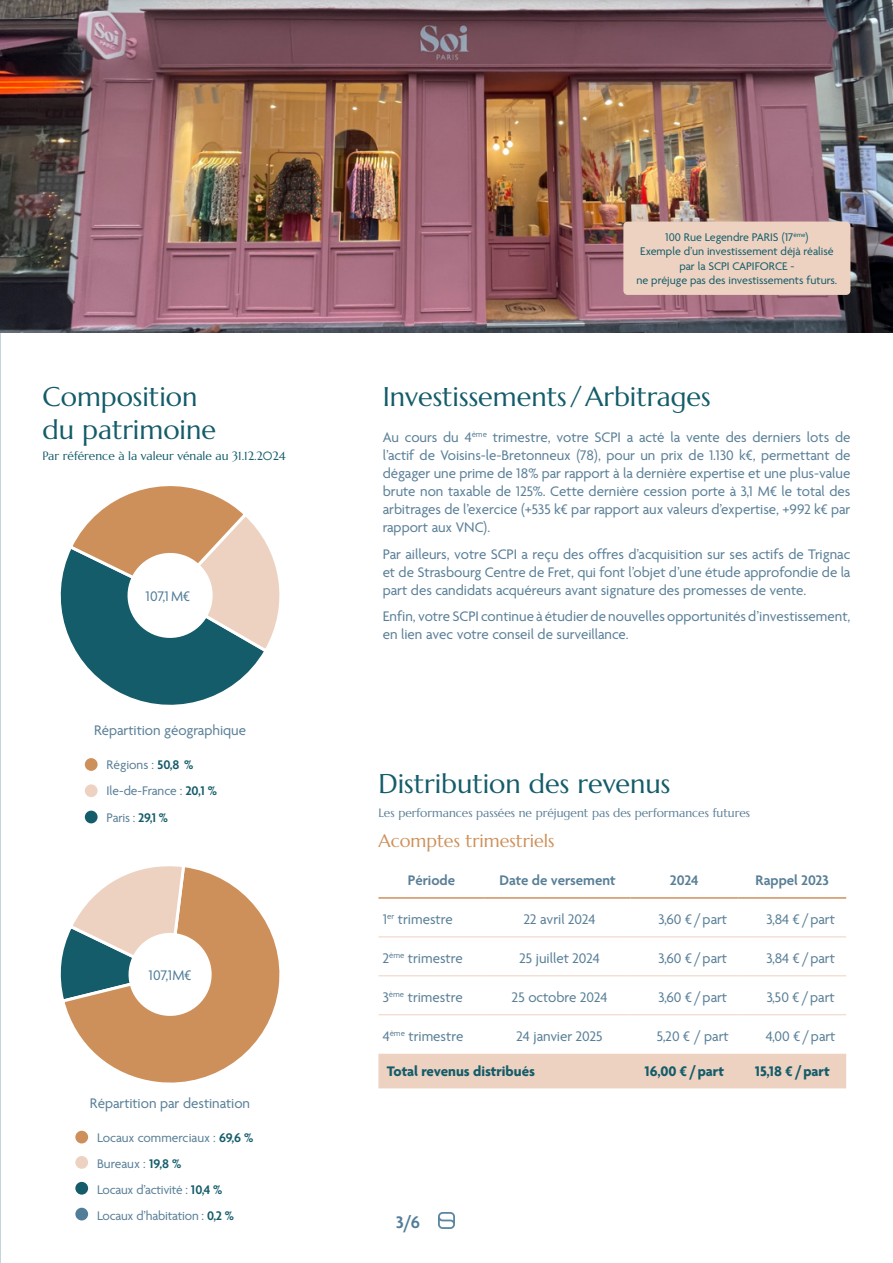
<style>
.page{position:relative;width:893px;height:1263px;background:#fff}
.page>*{position:absolute;margin:0;border:0;box-sizing:border-box;transform-origin:0 0}
.Titre_partie{font:27px/32.4px "Marcellus";color:#145c6a}
.sous-partie{font:18px "Marcellus";color:#ce905a}
.t1{font:600 18px "Agenda One";color:#517d98}
.t2{font:15px/18px "Agenda One";color:#597f97;text-align:justify}
.t3{font:700 15px "Agenda One";color:#145c6a}
.t4{font:600 15px "Agenda One";color:#597f97}
.t5{font:15px "Agenda One";color:#517d98}
.labeur_9pt{font:13.5px "Agenda One";letter-spacing:-.01em;color:#597f97}
.t6{font:12px/14.4px "Agenda One";color:#145c6a;text-align:center}
.labeur_9pt-2{font:12px "Marcellus";color:#597f97}
.labeur_9pt-3{font:12px "Marcellus";color:#145c6a}
.s1{font-weight:600;color:#145c6a}
</style>
<div class="page">
<svg style="left:438px;top:1212px;width:17px;height:17px"></svg>
<div style="left:85px;top:758px;width:13px;height:13px;background:#ce905a;border-radius:50%"></div>
<div style="left:85px;top:784px;width:13px;height:13px;background:#edd2c1;border-radius:50%"></div>
<div style="left:85px;top:811px;width:13px;height:12px;background:#145c6a;border-radius:50%"></div>
<div style="left:75px;top:1131px;width:13px;height:12px;background:#ce905a;border-radius:50%"></div>
<div style="left:75px;top:1156px;width:13px;height:13px;background:#edd2c1;border-radius:50%"></div>
<div style="left:75px;top:1182px;width:13px;height:12px;background:#145c6a;border-radius:50%"></div>
<img style="left:0;top:0;width:893px;height:333px">
<div style="left:378px;top:1054px;width:468px;height:34px;background:#edd2c1"></div>
<hr style="left:378px;top:897px;width:107px;height:2px;background:#ce905a">
<hr style="left:485px;top:897px;width:145px;height:2px;background:#ce905a">
<hr style="left:630px;top:897px;width:108px;height:2px;background:#ce905a">
<hr style="left:738px;top:897px;width:108px;height:2px;background:#ce905a">
<hr style="left:378px;top:936px;width:107px;height:1px;background:#edd2c1">
<hr style="left:485px;top:936px;width:145px;height:1px;background:#edd2c1">
<hr style="left:630px;top:936px;width:108px;height:1px;background:#edd2c1">
<hr style="left:738px;top:936px;width:108px;height:1px;background:#edd2c1">
<hr style="left:378px;top:975px;width:107px;height:1px;background:#edd2c1">
<hr style="left:485px;top:975px;width:145px;height:1px;background:#edd2c1">
<hr style="left:630px;top:975px;width:108px;height:1px;background:#edd2c1">
<hr style="left:738px;top:975px;width:108px;height:1px;background:#edd2c1">
<hr style="left:378px;top:1014px;width:107px;height:1px;background:#edd2c1">
<hr style="left:485px;top:1014px;width:145px;height:1px;background:#edd2c1">
<hr style="left:630px;top:1014px;width:108px;height:1px;background:#edd2c1">
<hr style="left:738px;top:1014px;width:108px;height:1px;background:#edd2c1">
<div style="left:623px;top:222px;width:227px;height:73px;background:#edd2c1;border-radius:4px"></div>
<svg style="left:60px;top:486px;width:220px;height:219px"></svg>
<svg style="left:72px;top:877px;width:208px;height:206px"></svg>
<svg style="left:60px;top:866px;width:157px;height:156px"></svg>
<div style="left:75px;top:1208px;width:13px;height:12px;background:#517d98;border-radius:50%"></div>
<p class="Titre_partie" style="left:43px;top:381px;width:175px">Composition du patrimoine</p>
<p class="labeur_9pt-3" style="left:43px;top:448px;width:245px">Par référence à la valeur vénale au 31.12.2024</p>
<p class="t5" style="left:145px;top:588px;width:46px">107,1M€</p>
<p class="t2" style="left:94px;top:722px;width:154px">Répartition géographique</p>
<p class="labeur_9pt" style="left:107px;top:758px;width:89px">Régions : <span class="s1">50,8 %</span></p>
<p class="labeur_9pt" style="left:107px;top:784px;width:112px">Ile-de-France : <span class="s1">20,1 %</span></p>
<p class="labeur_9pt" style="left:107px;top:810px;width:63px">Paris : <span class="s1">29,1 %</span></p>
<p class="t5" style="left:149px;top:967px;width:44px">107,1M€</p>
<p class="t2" style="left:90px;top:1095px;width:162px">Répartition par destination</p>
<p class="labeur_9pt" style="left:97px;top:1130px;width:158px">Locaux commerciaux : <span class="s1">69,6 %</span></p>
<p class="labeur_9pt" style="left:97px;top:1156px;width:86px">Bureaux : <span class="s1">19,8 %</span></p>
<p class="labeur_9pt" style="left:97px;top:1182px;width:127px">Locaux d’activité : <span class="s1">10,4 %</span></p>
<p class="labeur_9pt" style="left:97px;top:1208px;width:138px">Locaux d’habitation : <span class="s1">0,2 %</span></p>
<p class="t6" style="left:665px;top:230px;width:145px">100 Rue Legendre PARIS (17<sup>ème</sup>)</p>
<p class="t6" style="left:637px;top:244px;width:202px">Exemple d’un investissement déjà réalisé par la SCPI CAPIFORCE -<br>ne préjuge pas des investissements futurs.</p>
<p class="Titre_partie" style="left:383px;top:381px;width:329px">Investissements /Arbitrages</p>
<p class="t2" style="left:383px;top:429px;width:469px">Au cours du 4<sup>ème</sup> trimestre, votre SCPI a acté la vente des derniers lots de l’actif de Voisins-le-Bretonneux (78), pour un prix de 1.130 k€, permettant de dégager une prime de 18% par rapport à la dernière expertise et une plus-value brute non taxable de 125%. Cette dernière cession porte à 3,1 M€ le total des arbitrages de l’exercice (+535 k€ par rapport aux valeurs d’expertise, +992 k€ par rapport aux VNC).</p>
<p class="t2" style="left:383px;top:545px;width:469px">Par ailleurs, votre SCPI a reçu des offres d’acquisition sur ses actifs de Trignac et de Strasbourg Centre de Fret, qui font l’objet d’une étude approfondie de la part des candidats acquéreurs avant signature des promesses de vente.</p>
<p class="t2" style="left:383px;top:608px;width:469px">Enfin, votre SCPI continue à étudier de nouvelles opportunités d’investissement, en lien avec votre conseil de surveillance.</p>
<p class="Titre_partie" style="left:378px;top:767px;width:293px">Distribution des revenus</p>
<p class="labeur_9pt-2" style="left:378px;top:805px;width:373px">Les performances passées ne préjugent pas des performances futures</p>
<p class="sous-partie" style="left:378px;top:829px;width:178px">Acomptes trimestriels</p>
<p class="t4" style="left:408px;top:872px;width:49px">Période</p>
<p class="t4" style="left:499px;top:872px;width:118px">Date de versement</p>
<p class="t4" style="left:670px;top:872px;width:30px">2024</p>
<p class="t4" style="left:756px;top:872px;width:75px">Rappel 2023</p>
<p class="t2" style="left:383px;top:910px;width:72px">1<sup>er</sup> trimestre</p>
<p class="t2" style="left:524px;top:910px;width:73px">22 avril 2024</p>
<p class="t2" style="left:658px;top:910px;width:70px">3,60 € /part</p>
<p class="t2" style="left:766px;top:910px;width:70px">3,84 € /part</p>
<p class="t2" style="left:383px;top:949px;width:82px">2<sup>ème</sup> trimestre</p>
<p class="t2" style="left:519px;top:949px;width:82px">25 juillet 2024</p>
<p class="t2" style="left:658px;top:949px;width:70px">3,60 € /part</p>
<p class="t2" style="left:766px;top:949px;width:70px">3,84 € /part</p>
<p class="t2" style="left:383px;top:988px;width:81px">3<sup>ème</sup> trimestre</p>
<p class="t2" style="left:512px;top:988px;width:97px">25 octobre 2024</p>
<p class="t2" style="left:658px;top:988px;width:70px">3,60 € /part</p>
<p class="t2" style="left:767px;top:988px;width:70px">3,50 € /part</p>
<p class="t2" style="left:383px;top:1027px;width:82px">4<sup>ème</sup> trimestre</p>
<p class="t2" style="left:517px;top:1027px;width:88px">24 janvier 2025</p>
<p class="t2" style="left:657px;top:1027px;width:73px">5,20 € / part</p>
<p class="t2" style="left:766px;top:1027px;width:71px">4,00 € /part</p>
<p class="t3" style="left:387px;top:1062px;width:150px">Total revenus distribués</p>
<p class="t3" style="left:645px;top:1062px;width:81px">16,00 € /part</p>
<p class="t3" style="left:755px;top:1062px;width:77px">15,18 € /part</p>
<p class="t1" style="left:396px;top:1212px;width:25px">3/6</p>
</div>
